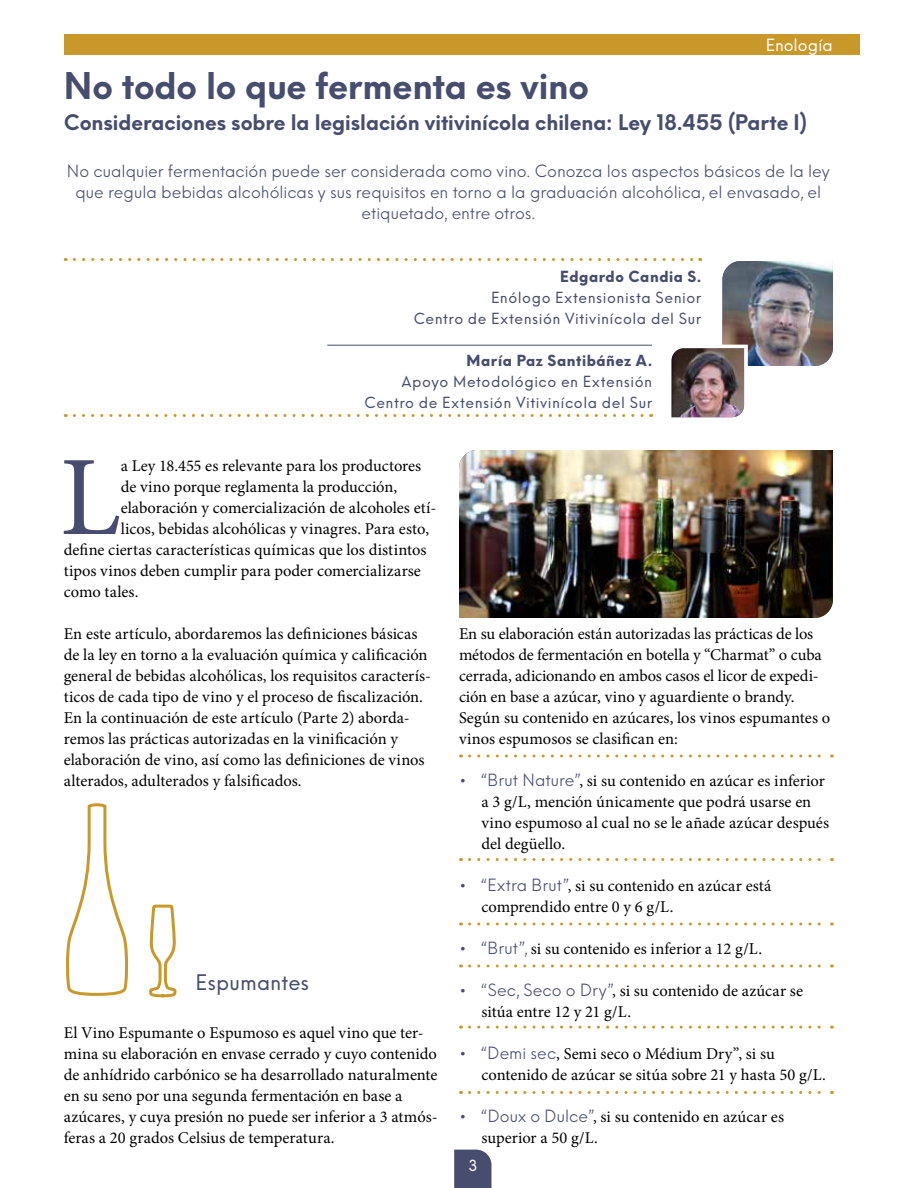
<style>
.page{position:relative;width:918px;height:1188px;background:#fff}
.page>*{position:absolute;margin:0;border:0;box-sizing:border-box;transform-origin:0 0}
.t1{font:113.4px "Minion Pro";color:#474d6e}
.t2{font:700 36px "Neue Hans Kendrick";letter-spacing:-.005em;color:#474d6e}
.t3{font:700 21px "Neue Hans Kendrick";letter-spacing:-.005em;color:#474d6e}
.t4{font:21px "Neue Hans Kendrick";letter-spacing:.005em;color:#474d6e}
.t5{font:16.5px/21px "Minion Pro";color:#000}
.t6{font:300 16.5px/21px "Neue Hans Kendrick";color:#474d6e;text-align:center}
.t7{font:16.5px "Neue Hans Kendrick";color:#fff}
.t8{font:15px/21px "Neue Hans Kendrick";letter-spacing:.035em;color:#474d6e;text-align:right}
.t9{font:800 15px "Neue Hans Kendrick";letter-spacing:.035em;color:#474d6e}
.t10{font:15px "Neue Hans Kendrick";color:#fff}
.s1{font-family:"Neue Hans Kendrick";font-weight:300;color:#474d6e}
</style>
<div class="page">
<svg style="left:454px;top:1150px;width:37px;height:38px"></svg>
<div style="left:64px;top:34px;width:796px;height:22px;background:#c9982b"></div>
<svg style="left:470px;top:858px;width:362px;height:3px"></svg>
<svg style="left:470px;top:754px;width:362px;height:4px"></svg>
<svg style="left:470px;top:922px;width:362px;height:4px"></svg>
<svg style="left:470px;top:964px;width:362px;height:4px"></svg>
<svg style="left:470px;top:1026px;width:362px;height:3px"></svg>
<svg style="left:470px;top:1091px;width:362px;height:3px"></svg>
<svg style="left:74px;top:258px;width:759px;height:159px"></svg>
<img style="left:672px;top:348px;width:72px;height:69px">
<img style="left:459px;top:450px;width:374px;height:168px">
<svg style="left:149px;top:904px;width:28px;height:94px"></svg>
<svg style="left:66px;top:803px;width:63px;height:193px"></svg>
<p class="t7" style="left:766px;top:34px;width:69px">Enología</p>
<h2 class="t2" style="left:64px;top:62px;width:527px">No todo lo que fermenta es vino</h2>
<p class="t3" style="left:64px;top:108px;width:745px">Consideraciones sobre la legislación vitivinícola chilena: Ley 18.455 (Parte I)</p>
<p class="t6" style="left:67px;top:161px;width:764px">No cualquier fermentación puede ser considerada como vino. Conozca los aspectos básicos de la ley que regula bebidas alcohólicas y sus requisitos en torno a la graduación alcohólica, el envasado, el etiquetado, entre otros.</p>
<p class="t9" style="left:560px;top:266px;width:143px">Edgardo Candia S.</p>
<p class="t8" style="left:413px;top:287px;width:289px">Enólogo Extensionista Senior<br>Centro de Extensión Vitivinícola del Sur</p>
<p class="t9" style="left:466px;top:350px;width:187px">María Paz Santibáñez A.</p>
<p class="t8" style="left:364px;top:371px;width:289px">Apoyo Metodológico en Extensión<br>Centro de Extensión Vitivinícola del Sur</p>
<h1 class="t1" style="left:60px;top:422px;width:63px">L</h1>
<p class="t5" style="left:121px;top:455px;width:302px">a Ley 18.455 es relevante para los productores</p>
<p class="t5" style="left:121px;top:476px;width:278px">de vino porque reglamenta la producción,</p>
<p class="t5" style="left:121px;top:497px;width:317px">elaboración y comercialización de alcoholes etí-</p>
<p class="t5" style="left:121px;top:518px;width:310px">licos, bebidas alcohólicas y vinagres. Para esto,</p>
<p class="t5" style="left:64px;top:539px;width:364px">define ciertas características químicas que los distintos</p>
<p class="t5" style="left:64px;top:560px;width:359px">tipos vinos deben cumplir para poder comercializarse</p>
<p class="t5" style="left:64px;top:581px;width:76px">como tales.</p>
<p class="t5" style="left:64px;top:623px;width:369px">En este artículo, abordaremos las definiciones básicas de la ley en torno a la evaluación química y calificación general de bebidas alcohólicas, los requisitos caracterís&shy;ticos de cada tipo de vino y el proceso de fiscalización.<br>En la continuación de este artículo (Parte 2) aborda&shy;remos las prácticas autorizadas en la vinificación y elaboración de vino, así como las definiciones de vinos alterados, adulterados y falsificados.</p>
<p class="t4" style="left:196px;top:968px;width:115px">Espumantes</p>
<p class="t5" style="left:64px;top:1022px;width:375px">El Vino Espumante o Espumoso es aquel vino que ter&shy;mina su elaboración en envase cerrado y cuyo contenido de anhídrido carbónico se ha desarrollado naturalmente en su seno por una segunda fermentación en base a azúcares, y cuya presión no puede ser inferior a 3 atmós&shy;feras a 20 grados Celsius de temperatura.</p>
<p class="t5" style="left:459px;top:623px;width:373px">En su elaboración están autorizadas las prácticas de los métodos de fermentación en botella y “Charmat” o cuba cerrada, adicionando en ambos casos el licor de expedi&shy;ción en base a azúcar, vino y aguardiente o brandy.<br>Según su contenido en azúcares, los vinos espumantes o vinos espumosos se clasifican en:</p>
<p class="t5" style="left:482px;top:770px;width:349px;text-indent:-23px"><span class="s1">• “Brut Nature”</span>, si su contenido en azúcar es inferior a 3 g/L, mención únicamente que podrá usarse en vino espumoso al cual no se le añade azúcar después del degüello.</p>
<p class="t5" style="left:482px;top:875px;width:291px;text-indent:-23px"><span class="s1">• “Extra Brut”</span>, si su contenido en azúcar está comprendido entre 0 y 6 g/L.</p>
<p class="t5" style="left:459px;top:938px;width:305px"><span class="s1">• “Brut”,</span> si su contenido es inferior a 12 g/L.</p>
<p class="t5" style="left:482px;top:980px;width:323px;text-indent:-23px"><span class="s1">• “Sec, Seco o Dry”</span>, si su contenido de azúcar se sitúa entre 12 y 21 g/L.</p>
<p class="t5" style="left:482px;top:1043px;width:346px;text-indent:-23px"><span class="s1">• “Demi sec</span>, Semi seco o Médium Dry”, si su contenido de azúcar se sitúa sobre 21 y hasta 50 g/L.</p>
<p class="t5" style="left:482px;top:1106px;width:304px;text-indent:-23px"><span class="s1">• “Doux o Dulce”</span>, si su contenido en azúcar es superior a 50 g/L.</p>
<p class="t10" style="left:468px;top:1156px;width:10px">3</p>
</div>
